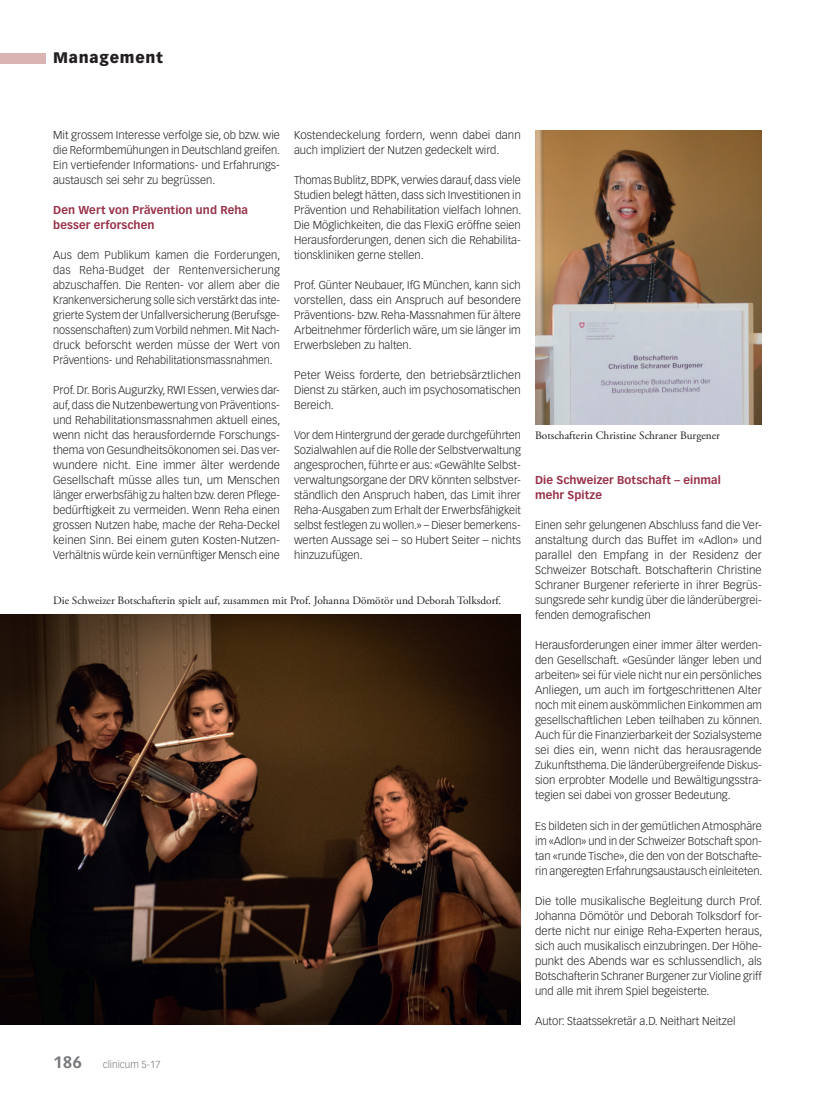
<style>
.page{position:relative;width:815px;height:1099px;background:#fff}
.page>*{position:absolute;margin:0;border:0;box-sizing:border-box;transform-origin:0 0}
.t1{font:900 15px "Vectora LT Std";letter-spacing:.05em;color:#231f20}
.t2{font:300 11.25px/15px "Vectora LT Std";color:#231f20;text-align:justify}
.t3{font:11.25px "Adobe Garamond Pro";color:#231f20}
.t4{font:700 11.25px/15px "Vectora LT Std";letter-spacing:.005em;color:#983249}
.t5{font:300 10px "Vectora LT Std";color:#76787b}
.s1{font-weight:700;font-size:16.25px}
</style>
<div class="page">
<div style="left:0;top:53px;width:45px;height:10px;background:#d9b4b3"></div>
<img style="left:0;top:614px;width:521px;height:410px">
<img style="left:535px;top:130px;width:227px;height:294px">
<h1 class="t1" style="left:53px;top:49px;width:111px">Management</h1>
<p class="t2" style="left:53px;top:128px;width:229px">Mit grossem Interesse verfolge sie, ob bzw. wie die Reformbemühungen in Deutschland greifen.<br>Ein vertiefender Informations- und Erfahrungs&shy;austausch sei sehr zu begrüssen.</p>
<p class="t4" style="left:53px;top:203px;width:196px">Den Wert von Prävention und Reha besser erforschen</p>
<p class="t2" style="left:53px;top:248px;width:229px">Aus dem Publikum kamen die Forderungen, das Reha-Budget der Rentenversicherung ab zuschaffen. Die Renten- vor allem aber die Krankenversicherung solle sich verstärkt das inte&shy;grierte System der Unfallversicherung (Berufsge&shy;nossenschaften) zum Vorbild nehmen. Mit Nach&shy;druck beforscht werden müsse der Wert von Präventions- und Rehabilitationsmassnahmen.</p>
<p class="t2" style="left:53px;top:383px;width:229px">Prof. Dr. Boris Augurzky, RWI Essen, verwies dar&shy;auf, dass die Nutzenbewertung von Präventions&shy;und Rehabilitationsmassnahmen aktuell eines, wenn nicht das herausfordernde Forschungs&shy;thema von Gesundheitsökonomen sei. Das ver&shy;wundere nicht. Eine immer älter werdende Gesellschaft müsse alles tun, um Menschen länger erwerbsfähig zu halten bzw. deren Pflege&shy;bedürftigkeit zu vermeiden. Wenn Reha einen grossen Nutzen habe, mache der Reha-Deckel keinen Sinn. Bei einem guten Kosten-Nutzen-Verhältnis würde kein vernünftiger Mensch eine</p>
<p class="t2" style="left:294px;top:128px;width:228px">Kostendeckelung fordern, wenn dabei dann auch impliziert der Nutzen gedeckelt wird.</p>
<p class="t2" style="left:294px;top:173px;width:229px">Thomas Bublitz, BDPK, verwies darauf, dass viele Studien belegt hätten, dass sich Investitionen in Prävention und Rehabilitation vielfach lohnen.<br>Die Möglichkeiten, die das FlexiG eröffne seien Herausforderungen, denen sich die Rehabilita&shy;tionskliniken gerne stellen.</p>
<p class="t2" style="left:294px;top:278px;width:228px">Prof. Günter Neubauer, IfG München, kann sich vorstellen, dass ein Anspruch auf besondere Präventions- bzw. Reha-Massnahmen für ältere Arbeitnehmer förderlich wäre, um sie länger im Erwerbsleben zu halten.</p>
<p class="t2" style="left:294px;top:368px;width:228px">Peter Weiss forderte, den betriebsärztlichen Dienst zu stärken, auch im psychosomatischen Bereich.</p>
<p class="t2" style="left:294px;top:428px;width:228px">Vor dem Hintergrund der gerade durchgeführten Sozialwahlen auf die Rolle der Selbstverwaltung angesprochen, führte er aus: «Gewählte Selbst&shy;verwaltungsorgane der DRV könnten selbstver&shy;ständlich den Anspruch haben, das Limit ihrer Reha-Ausgaben zum Erhalt der Erwerbsfähigkeit selbst festlegen zu wollen.» – Dieser bemerkens&shy;werten Aussage sei – so Hubert Seiter – nichts hinzuzufügen.</p>
<p class="t3" style="left:53px;top:594px;width:450px">Die Schweizer Botschafterin spielt auf, zusammen mit Prof. Johanna Dömötör und Deborah Tolksdorf.</p>
<p class="t5" style="left:53px;top:1058px;width:109px"><span class="s1">186</span> clinicum 5-17</p>
<p class="t3" style="left:535px;top:429px;width:186px">Botschafterin Christine Schraner Burgener</p>
<p class="t4" style="left:535px;top:473px;width:187px">Die Schweizer Botschaft – einmal mehr Spitze</p>
<p class="t2" style="left:535px;top:518px;width:228px">Einen sehr gelungenen Abschluss fand die Ver&shy;anstaltung durch das Buffet im «Adlon» und parallel den Empfang in der Residenz der Schweizer Botschaft. Botschafterin Christine Schraner Burgener referierte in ihrer Begrüs&shy;sungsrede sehr kundig über die länderübergrei&shy;fenden demografischen</p>
<p class="t2" style="left:535px;top:638px;width:229px">Herausforderungen einer immer älter werden&shy;den Gesellschaft. «Gesünder länger leben und arbeiten» sei für viele nicht nur ein persönliches Anliegen, um auch im fortgeschrittenen Alter noch mit einem auskömmlichen Einkommen am gesellschaftlichen Leben teilhaben zu können.<br>Auch für die Finanzierbarkeit der Sozialsysteme sei dies ein, wenn nicht das herausragende Zukunftsthema. Die länderübergreifende Diskus&shy;sion erprobter Modelle und Bewältigungsstra&shy;tegien sei dabei von grosser Bedeutung.</p>
<p class="t2" style="left:535px;top:818px;width:229px">Es bildeten sich in der gemütlichen Atmosphäre im «Adlon» und in der Schweizer Botschaft spon&shy;tan «runde Tische», die den von der Botschafte&shy;rin angeregten Erfahrungsaustausch einleiteten.</p>
<p class="t2" style="left:535px;top:893px;width:229px">Die tolle musikalische Begleitung durch Prof.<br>Johanna Dömötör und Deborah Tolksdorf for&shy;derte nicht nur einige Reha-Experten heraus, sich auch musikalisch einzubringen. Der Höhe&shy;punkt des Abends war es schlussendlich, als Botschafterin Schraner Burgener zur Violine griff und alle mit ihrem Spiel begeisterte.</p>
<p class="t2" style="left:535px;top:1013px;width:202px">Autor: Staatssekretär a.D. Neithart Neitzel</p>
</div>
